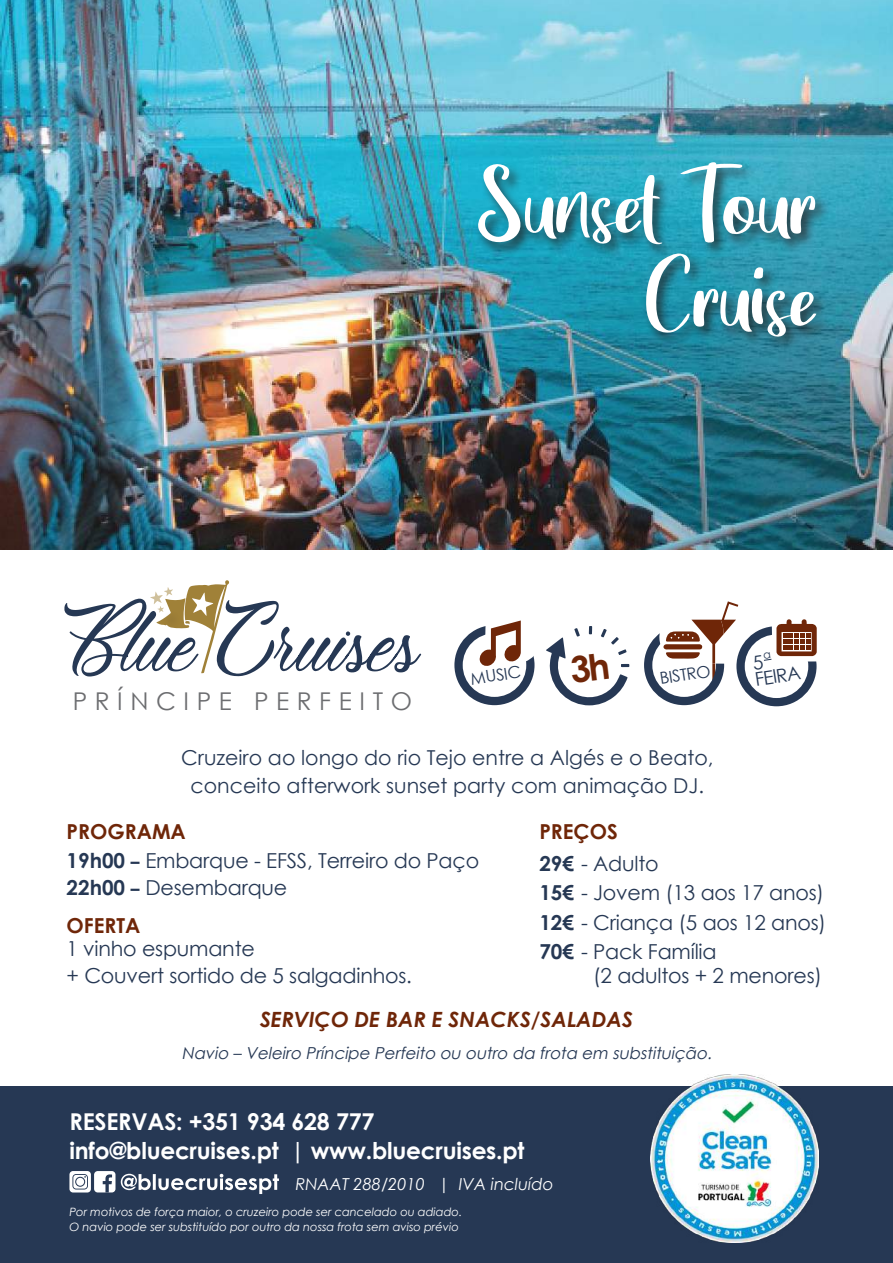
<style>
.page{position:relative;width:893px;height:1263px;background:#fff}
.page>*{position:absolute;margin:0;border:0;box-sizing:border-box;transform-origin:0 0}
.t1{font:24.45px "Century Gothic";letter-spacing:.31em;color:#6c6d70}
.t2{font:700 23.25px/28.5px "Century Gothic";letter-spacing:-.01em;color:#fff}
.t3{font:italic 700 21px "Century Gothic";color:#6f2608}
.t4{font:20.7px/29.4px "Century Gothic";letter-spacing:-.01em;color:#263854}
.t5{font:700 20.7px "Century Gothic";color:#6f2608}
.t6{font:20.55px/28px "Century Gothic";color:#263854;text-align:center}
.t7{font:18.9px "Century Gothic";color:#263854}
.t8{font:italic 16.5px "Century Gothic";color:#263854}
.t9{font:italic 16.5px "Century Gothic";color:#fff}
.t10{font:16.5px "Century Gothic";color:#263854}
.t11{font:italic 11.55px/15px "Century Gothic";color:#fff}
.s1{font-weight:700;color:#6f2608}
.s2{font-weight:700}
.s3{font-weight:700;font-size:17.4px}
</style>
<div class="page">
<img style="left:0;top:0;width:893px;height:549px">
<svg style="left:64px;top:580px;width:357px;height:96px"></svg>
<div style="left:0;top:1086px;width:893px;height:177px;background:#263854"></div>
<svg style="left:121px;top:1174px;width:158px;height:20px"></svg>
<div style="left:94px;top:1171px;width:21px;height:21px;background:#fff;border-radius:4px"></div>
<svg style="left:103px;top:1174px;width:9px;height:18px"></svg>
<div style="left:69px;top:1171px;width:22px;height:21px;background:#fff;border-radius:4px"></div>
<svg style="left:72px;top:1174px;width:16px;height:15px"></svg>
<img style="left:651px;top:1074px;width:168px;height:168px">
<div style="left:643px;top:251px;width:187px;height:100px;background:#231f20;opacity:.75"></div>
<svg style="left:646px;top:259px;width:170px;height:80px"></svg>
<div style="left:475px;top:159px;width:355px;height:100px;background:#231f20;opacity:.75"></div>
<svg style="left:477px;top:161px;width:339px;height:84px"></svg>
<svg style="left:644px;top:601px;width:173px;height:105px"></svg>
<svg style="left:454px;top:620px;width:176px;height:86px"></svg>
<p class="t10" style="left:469px;top:667px;width:52px;rotate:-8deg">MUSIC</p>
<p class="t10" style="left:658px;top:667px;width:53px;rotate:-8deg">BISTRO</p>
<p class="t7" style="left:753px;top:666px;width:48px;rotate:-8deg">FEIRA</p>
<p class="t1" style="left:73px;top:684px;width:341px">PRÍNCIPE PERFEITO</p>
<p class="t6" style="left:181px;top:743px;width:534px">Cruzeiro ao longo do rio Tejo entre a Algés e o Beato, conceito afterwork sunset party com animação DJ.</p>
<p class="t4" style="left:539px;top:816px;width:121px;line-height:31.7px"><span class="s1">PREÇOS<br></span><span class="s2">29€</span> - Adulto</p>
<p class="t4" style="left:539px;top:878px;width:288px;text-align:justify"><span class="s2">15€</span> - Jovem (13 aos 17 anos)<br><span class="s2">12€</span> - Criança (5 aos 12 anos)<br><span class="s2">70€</span> - Pack Família</p>
<p class="t4" style="left:593px;top:960px;width:230px">(2 adultos + 2 menores)</p>
<p class="t4" style="left:67px;top:818px;width:414px;line-height:27.8px"><span class="s1">PROGRAMA<br></span><span class="s2">19h00</span> <span class="s3">–</span> Embarque - EFSS, Terreiro do Paço<br><span class="s2">22h00</span> <span class="s3">–</span> Desembarque</p>
<p class="t5" style="left:67px;top:909px;width:75px">OFERTA</p>
<p class="t4" style="left:67px;top:934px;width:347px;line-height:27px">1 vinho espumante<br>+ Couvert sortido de 5 salgadinhos.</p>
<p class="t3" style="left:260px;top:1003px;width:374px">SERVIÇO DE BAR E SNACKS/SALADAS</p>
<p class="t8" style="left:181px;top:1041px;width:536px">Navio – Veleiro Príncipe Perfeito ou outro da frota em substituição.</p>
<p class="t2" style="left:69px;top:1106px;width:457px">RESERVAS: +351 934 628 777 info@bluecruises.pt | www.bluecruises.pt</p>
<p class="t9" style="left:295px;top:1174px;width:260px">RNAAT 288/2010 | IVA incluído</p>
<p class="t11" style="left:69px;top:1204px;width:394px">Por motivos de força maior, o cruzeiro pode ser cancelado ou adiado.<br>O navio pode ser substituído por outro da nossa frota sem aviso prévio</p>
</div>
